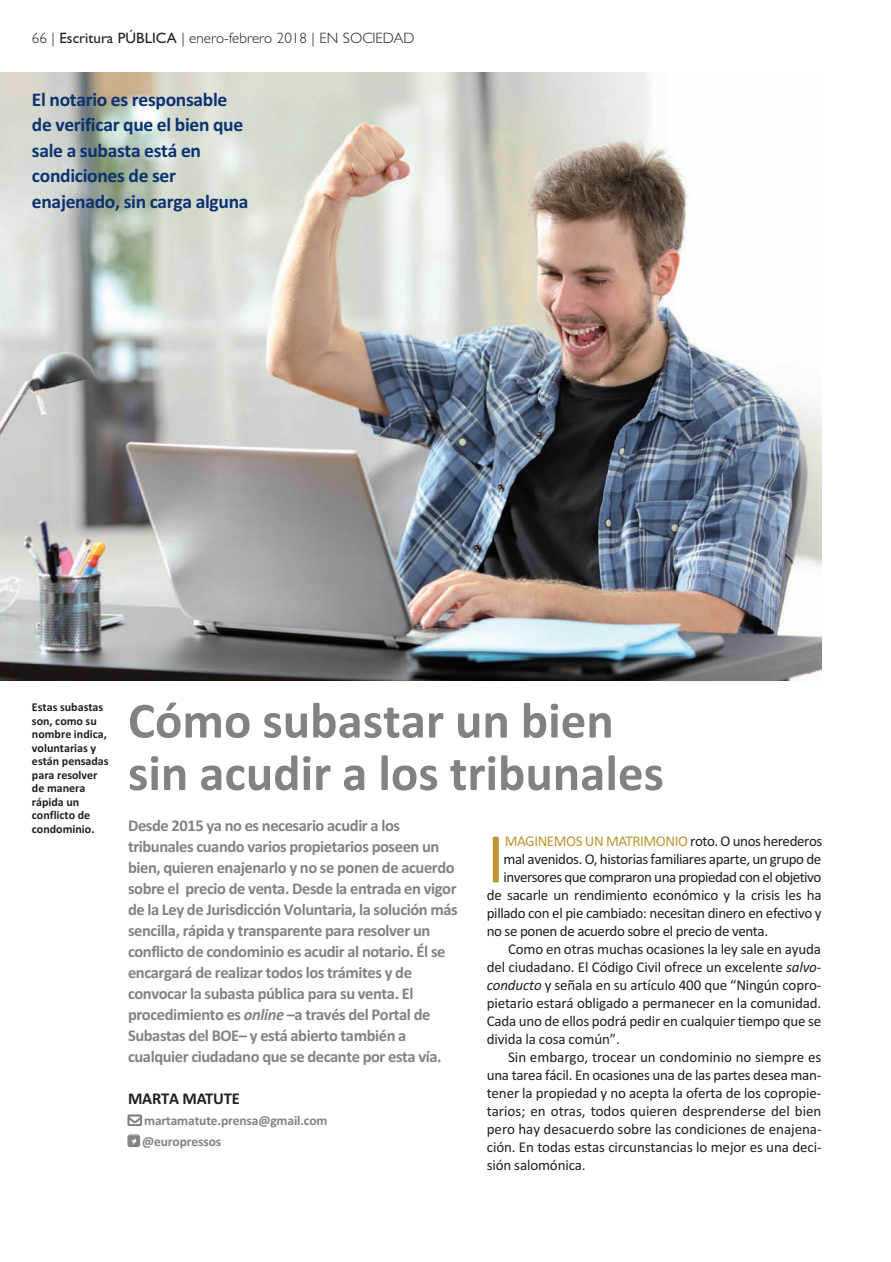
<style>
.page{position:relative;width:891px;height:1262px;background:#fff}
.page>*{position:absolute;margin:0;border:0;box-sizing:border-box;transform-origin:0 0}
.t1{font:72px "Calibri";color:#bb9632}
.t2{font:700 51px/52.5px "Calibri";color:#808285}
.t3{font:700 19.5px/25.5px "Calibri";letter-spacing:-.015em;color:#0b3270}
.t4{font:700 16.5px/21px "Calibri";letter-spacing:-.025em;color:#808285}
.t5{font:700 16.5px "Calibri";letter-spacing:-.01em;color:#231f20}
.t6{font:15px "Calibri";letter-spacing:-.01em;color:#231f20}
.t7{font:15px "Calibri";letter-spacing:-.03em;color:#231f20}
.t8{font:300 15px "Gill Sans";color:#231f20}
.t9{font:15px "Calibri";letter-spacing:-.035em;color:#231f20}
.t10{font:15px "Calibri";letter-spacing:-.03em;color:#bb9632}
.t11{font:700 13.5px/21px "Calibri";letter-spacing:-.01em;color:#808285}
.t12{font:700 12px/13.5px "Calibri";color:#231f20}
.s1{font-weight:400}
.s2{font-style:italic}
.s3{color:#231f20}
</style>
<div class="page">
<img style="left:0;top:73px;width:821px;height:608px">
<svg style="left:128px;top:1114px;width:14px;height:12px"></svg>
<svg style="left:128px;top:1135px;width:12px;height:12px"></svg>
<p class="t8" style="left:32px;top:33px;width:384px">66 | <span class="s1">Escritura PÚBLICA</span> | enero-febrero 2018 | EN SOCIEDAD</p>
<h3 class="t3" style="left:32px;top:88px;width:218px">El notario es responsable de verificar que el bien que sale a subasta está en condiciones de ser enajenado, sin carga alguna</h3>
<p class="t12" style="left:32px;top:701px;width:78px">Estas subastas son, como su nombre indica, voluntarias y están pensadas para resolver de manera rápida un conflicto de condominio.</p>
<h2 class="t2" style="left:128px;top:698px;width:537px">Cómo subastar un bien sin acudir a los tribunales</h2>
<p class="t4" style="left:128px;top:816px;width:331px">Desde 2015 ya no es necesario acudir a los tribunales cuando varios propietarios poseen un bien, quieren enajenarlo y no se ponen de acuerdo sobre el precio de venta. Desde la entrada en vigor de la Ley de Jurisdicción Voluntaria, la solución más sencilla, rápida y transparente para resolver un conflicto de condominio es acudir al notario. Él se encargará de realizar todos los trámites y de convocar la subasta pública para su venta. El procedimiento es <span class="s2">online</span> –a través del Portal de Subastas del BOE– y está abierto también a cualquier ciudadano que se decante por esta vía.</p>
<p class="t5" style="left:128px;top:1092px;width:113px">MARTA MATUTE</p>
<p class="t11" style="left:142px;top:1111px;width:187px">martamatute.prensa@gmail.com @europressos</p>
<h1 class="t1" style="left:487px;top:834px;width:20px">I</h1>
<p class="t10" style="left:505px;top:836px;width:319px">MAGINEMOS UN MATRIMONIO <span class="s3">roto. O unos herederos</span></p>
<p class="t7" style="left:504px;top:854px;width:319px">mal avenidos. O, historias familiares aparte, un grupo de</p>
<p class="t9" style="left:504px;top:872px;width:319px">inversores que compraron una propiedad con el objetivo</p>
<p class="t6" style="left:487px;top:890px;width:336px">de sacarle un rendimiento económico y la crisis les ha</p>
<p class="t6" style="left:487px;top:908px;width:336px">pillado con el pie cambiado: necesitan dinero en efectivo y</p>
<p class="t6" style="left:487px;top:926px;width:283px">no se ponen de acuerdo sobre el precio de venta.</p>
<p class="t6" style="left:508px;top:944px;width:315px">Como en otras muchas ocasiones la ley sale en ayuda</p>
<p class="t6" style="left:487px;top:962px;width:336px">del ciudadano. El Código Civil ofrece un excelente <span class="s2">salvo-</span></p>
<p class="t6" style="left:487px;top:980px;width:336px"><span class="s2">conducto</span> y señala en su artículo 400 que “Ningún copro-</p>
<p class="t6" style="left:487px;top:998px;width:336px">pietario estará obligado a permanecer en la comunidad.</p>
<p class="t6" style="left:487px;top:1016px;width:336px">Cada uno de ellos podrá pedir en cualquier tiempo que se</p>
<p class="t6" style="left:487px;top:1034px;width:135px">divida la cosa común”.</p>
<p class="t6" style="left:508px;top:1052px;width:315px">Sin embargo, trocear un condominio no siempre es</p>
<p class="t6" style="left:487px;top:1070px;width:336px">una tarea fácil. En ocasiones una de las partes desea man-</p>
<p class="t6" style="left:487px;top:1088px;width:336px">tener la propiedad y no acepta la oferta de los copropie-</p>
<p class="t6" style="left:487px;top:1106px;width:336px">tarios; en otras, todos quieren desprenderse del bien</p>
<p class="t6" style="left:487px;top:1124px;width:336px">pero hay desacuerdo sobre las condiciones de enajena-</p>
<p class="t6" style="left:487px;top:1142px;width:336px">ción. En todas estas circunstancias lo mejor es una deci-</p>
<p class="t6" style="left:487px;top:1160px;width:100px">sión salomónica.</p>
</div>
